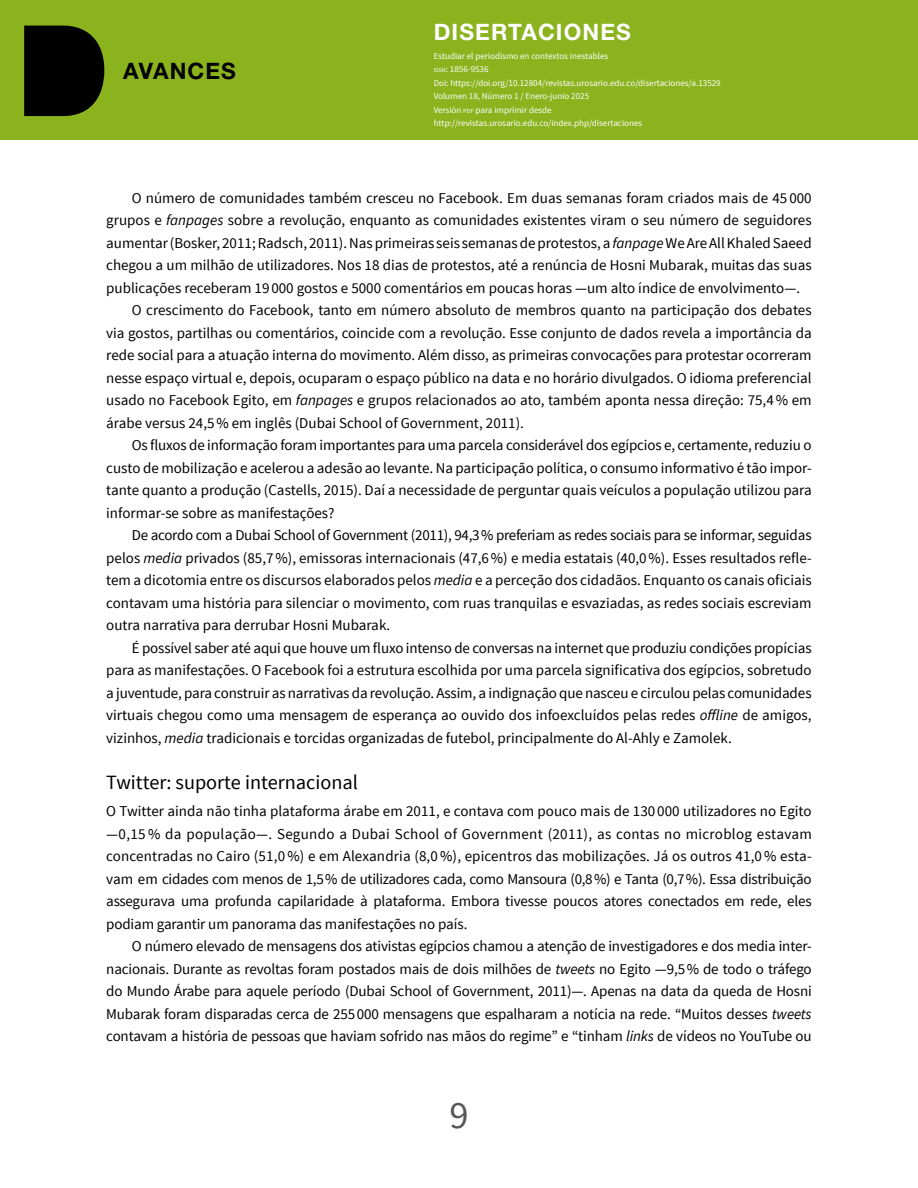
<style>
.page{position:relative;width:918px;height:1188px;background:#fff}
.page>*{position:absolute;margin:0;border:0;box-sizing:border-box;transform-origin:0 0}
.t1{font:38.4px "Source Sans Pro";color:#575756}
.t2{font:700 22.65px "Helvetica Neue LT Std";letter-spacing:.05em;color:#fff}
.t3{font:700 22.65px "Helvetica Neue LT Std";letter-spacing:.05em;color:#000}
.t4{font:20.25px "Source Sans Pro";color:#000}
.t5{font:15px/22.5px "Source Sans Pro";color:#000;text-align:justify}
.t6{font:15px "Source Sans Pro";letter-spacing:-.02em;color:#000}
.t7{font:9px/13.5px "Source Sans Pro";color:#fff}
.s1{font-size:6.3px}
.s2{font-style:italic}
</style>
<div class="page">
<div style="left:0;top:0;width:918px;height:139px;background:#8ab31d"></div>
<svg style="left:24px;top:26px;width:80px;height:90px;background:#0c1002"></svg>
<h2 class="t3" style="left:123px;top:57px;width:114px">AVANCES</h2>
<h2 class="t2" style="left:434px;top:18px;width:199px">DISERTACIONES</h2>
<p class="t7" style="left:434px;top:49px;width:289px">Estudiar el periodismo en contextos inestables<br><span class="s1">ISSN</span>: 1856-9536<br>Doi: https://doi.org/10.12804/revistas.urosario.edu.co/disertaciones/a.13529<br>Volumen 18, Número 1 / Enero-junio 2025<br>Versión <span class="s1">PDF</span> para imprimir desde http://revistas.urosario.edu.co/index.php/disertaciones</p>
<p class="t5" style="left:132px;top:187px;width:681px">O número de comunidades também cresceu no Facebook. Em duas semanas foram criados mais de 45 000</p>
<p class="t5" style="left:106px;top:209px;width:707px">grupos e <span class="s2">fanpages</span> sobre a revolução, enquanto as comunidades existentes viram o seu número de seguidores</p>
<p class="t5" style="left:106px;top:232px;width:707px">aumentar (Bosker, 2011; Radsch, 2011). Nas primeiras seis semanas de protestos, a <span class="s2">fanpage</span> We Are All Khaled Saeed</p>
<p class="t5" style="left:106px;top:254px;width:707px">chegou a um milhão de utilizadores. Nos 18 dias de protestos, até a renúncia de Hosni Mubarak, muitas das suas</p>
<p class="t5" style="left:106px;top:277px;width:695px">publicações receberam 19 000 gostos e 5000 comentários em poucas horas —um alto índice de envolvimento—.</p>
<p class="t5" style="left:132px;top:299px;width:681px">O crescimento do Facebook, tanto em número absoluto de membros quanto na participação dos debates</p>
<p class="t5" style="left:106px;top:322px;width:707px">via gostos, partilhas ou comentários, coincide com a revolução. Esse conjunto de dados revela a importância da</p>
<p class="t5" style="left:106px;top:344px;width:707px">rede social para a atuação interna do movimento. Além disso, as primeiras convocações para protestar ocorreram</p>
<p class="t5" style="left:106px;top:367px;width:707px">nesse espaço virtual e, depois, ocuparam o espaço público na data e no horário divulgados. O idioma preferencial</p>
<p class="t5" style="left:106px;top:389px;width:707px">usado no Facebook Egito, em <span class="s2">fanpages</span> e grupos relacionados ao ato, também aponta nessa direção: 75,4% em</p>
<p class="t5" style="left:106px;top:412px;width:419px">árabe versus 24,5% em inglês (Dubai School of Government, 2011).</p>
<p class="t5" style="left:132px;top:434px;width:681px">Os fluxos de informação foram importantes para uma parcela considerável dos egípcios e, certamente, reduziu o</p>
<p class="t5" style="left:106px;top:457px;width:707px">custo de mobilização e acelerou a adesão ao levante. Na participação política, o consumo informativo é tão impor-</p>
<p class="t5" style="left:106px;top:479px;width:707px">tante quanto a produção (Castells, 2015). Daí a necessidade de perguntar quais veículos a população utilizou para</p>
<p class="t5" style="left:106px;top:502px;width:230px">informar-se sobre as manifestações?</p>
<p class="t6" style="left:132px;top:526px;width:681px">De acordo com a Dubai School of Government (2011), 94,3% preferiam as redes sociais para se informar, seguidas</p>
<p class="t5" style="left:106px;top:547px;width:707px">pelos <span class="s2">media</span> privados (85,7%), emissoras internacionais (47,6%) e media estatais (40,0%). Esses resultados refle-</p>
<p class="t5" style="left:106px;top:569px;width:707px">tem a dicotomia entre os discursos elaborados pelos <span class="s2">media</span> e a perceção dos cidadãos. Enquanto os canais oficiais</p>
<p class="t5" style="left:106px;top:592px;width:707px">contavam uma história para silenciar o movimento, com ruas tranquilas e esvaziadas, as redes sociais escreviam</p>
<p class="t5" style="left:106px;top:614px;width:286px">outra narrativa para derrubar Hosni Mubarak.</p>
<p class="t5" style="left:132px;top:637px;width:681px">É possível saber até aqui que houve um fluxo intenso de conversas na internet que produziu condições propícias</p>
<p class="t5" style="left:106px;top:659px;width:707px">para as manifestações. O Facebook foi a estrutura escolhida por uma parcela significativa dos egípcios, sobretudo</p>
<p class="t5" style="left:106px;top:682px;width:707px">a juventude, para construir as narrativas da revolução. Assim, a indignação que nasceu e circulou pelas comunidades</p>
<p class="t5" style="left:106px;top:704px;width:707px">virtuais chegou como uma mensagem de esperança ao ouvido dos infoexcluídos pelas redes <span class="s2">offline</span> de amigos,</p>
<p class="t5" style="left:106px;top:727px;width:627px">vizinhos, <span class="s2">media</span> tradicionais e torcidas organizadas de futebol, principalmente do Al-Ahly e Zamolek.</p>
<h3 class="t4" style="left:106px;top:770px;width:253px">Twitter: suporte internacional</h3>
<p class="t5" style="left:106px;top:800px;width:707px">O Twitter ainda não tinha plataforma árabe em 2011, e contava com pouco mais de 130 000 utilizadores no Egito —0,15 % da população—. Segundo a Dubai School of Government (2011), as contas no microblog estavam concentradas no Cairo (51,0 %) e em Alexandria (8,0 %), epicentros das mobilizações. Já os outros 41,0 % esta&shy;vam em cidades com menos de 1,5% de utilizadores cada, como Mansoura (0,8%) e Tanta (0,7%). Essa distribuição assegurava uma profunda capilaridade à plataforma. Embora tivesse poucos atores conectados em rede, eles podiam garantir um panorama das manifestações no país.</p>
<p class="t5" style="left:106px;top:935px;width:707px;text-indent:26px">O número elevado de mensagens dos ativistas egípcios chamou a atenção de investigadores e dos media inter&shy;nacionais. Durante as revoltas foram postados mais de dois milhões de <span class="s2">tweets</span> no Egito —9,5% de todo o tráfego do Mundo Árabe para aquele período (Dubai School of Government, 2011)—. Apenas na data da queda de Hosni Mubarak foram disparadas cerca de 255000 mensagens que espalharam a notícia na rede. “Muitos desses <span class="s2">tweets </span>contavam a história de pessoas que haviam sofrido nas mãos do regime” e “tinham <span class="s2">links</span> de vídeos no YouTube ou</p>
<h1 class="t1" style="left:449px;top:1092px;width:21px">9</h1>
</div>
